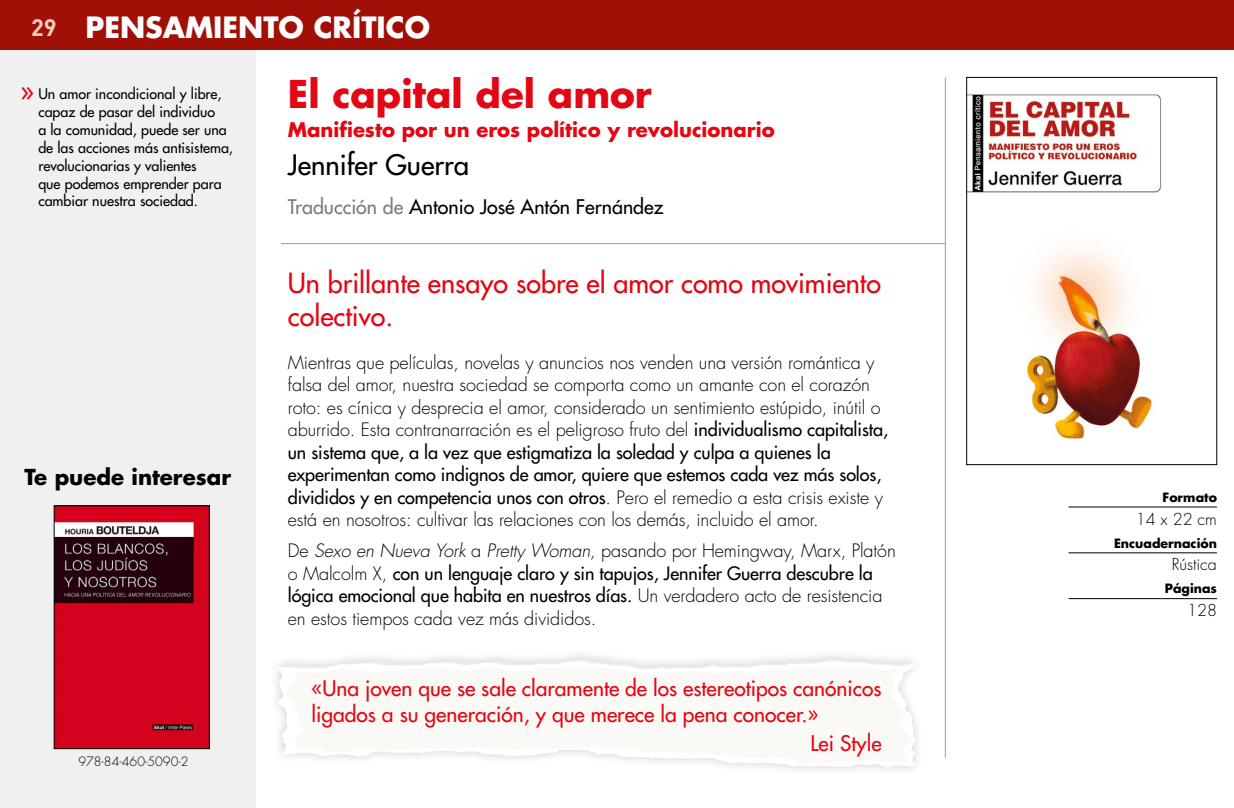
<style>
.page{position:relative;width:1234px;height:808px;background:#fff}
.page>*{position:absolute;margin:0;border:0;box-sizing:border-box;transform-origin:0 0}
.t1{font:700 37.35px "Futura Std";color:#e30613}
.t2{font:700 28.5px "Futura Std";color:#fff}
.t3{font:500 27.45px "Futura Std";color:#000}
.t4{font:500 27px/33px "Futura Std";color:#e30613}
.t5{font:700 21.45px "Futura Std";color:#000}
.t6{font:500 21px/25.5px "Futura Std";color:#e30613}
.t7{font:700 19.65px "Futura Std";color:#e30613}
.t8{font:500 19.65px "Futura Std";color:#000}
.t9{font:300 18px/22.5px "Futura Std";letter-spacing:-.005em;color:#000}
.t10{font:300 16.05px "Futura Std";color:#000}
.t11{font:500 14.25px/17.9px "Futura Std";color:#000}
.t12{font:700 12.45px "Futura Std";color:#000}
.t13{font:300 12.45px "Futura Std";color:#000}
.s1{font-family:"DIN Pro";font-size:23.55px;color:#eecec0}
.s2{font-size:26.7px;color:#e30613}
.s3{color:#7c7b7b}
.s4{font-weight:500}
.s5{font-style:italic}
</style>
<div class="page">
<svg style="left:276px;top:660px;width:640px;height:107px"></svg>
<svg style="left:283px;top:665px;width:629px;height:99px;fill:#fbf9f6"></svg>
<div style="left:0;top:49px;width:256px;height:759px;background:#f0f0f0"></div>
<img style="left:56px;top:508px;width:151px;height:239px">
<div style="left:54px;top:506px;width:155px;height:243px;border:1px solid #000"></div>
<hr style="left:281px;top:243px;width:664px;height:1px;background:#a59c99">
<hr style="left:944px;top:77px;width:1px;height:681px;background:#a59c99">
<hr style="left:1068px;top:507px;width:148px;height:1px;background:#000">
<hr style="left:1068px;top:552px;width:148px;height:1px;background:#000">
<hr style="left:1068px;top:598px;width:148px;height:1px;background:#000">
<img style="left:968px;top:94px;width:194px;height:346px">
<div style="left:966px;top:77px;width:250px;height:388px;border:1px solid #000"></div>
<div style="left:0;top:0;width:1233px;height:49px;background:#a11007"></div>
<h2 class="t2" style="left:31px;top:9px;width:400px"><span class="s1">29</span> PENSAMIENTO CRÍTICO</h2>
<p class="t11" style="left:38px;top:85px;width:196px;text-indent:-18px"><span class="s2">»</span> Un amor incondicional y libre, capaz de pasar del individuo<br>a la comunidad, puede ser una de las acciones más antisistema, revolucionarias y valientes<br>que podemos emprender para cambiar nuestra sociedad.</p>
<p class="t5" style="left:24px;top:462px;width:208px">Te puede interesar</p>
<p class="t13" style="left:78px;top:754px;width:112px">978-84-460-5090-2</p>
<h1 class="t1" style="left:288px;top:69px;width:365px">El capital del amor</h1>
<p class="t7" style="left:288px;top:116px;width:488px">Manifiesto por un eros político y revolucionario</p>
<h3 class="t3" style="left:288px;top:148px;width:183px">Jennifer Guerra</h3>
<p class="t8" style="left:288px;top:195px;width:377px"><span class="s3">Traducción de</span> Antonio José Antón Fernández</p>
<h3 class="t4" style="left:288px;top:267px;width:594px">Un brillante ensayo sobre el amor como movimiento colectivo.</h3>
<p class="t9" style="left:288px;top:351px;width:601px">Mientras que películas, novelas y anuncios nos venden una versión romántica y falsa del amor, nuestra sociedad se comporta como un amante con el corazón roto: es cínica y desprecia el amor, considerado un sentimiento estúpido, inútil o aburrido. Esta contranarración es el peligroso fruto del <span class="s4">individualismo capitalista, un sistema que, a la vez que estigmatiza la soledad y culpa a quienes la experimentan como indignos de amor, quiere que estemos cada vez más solos, divididos y en competencia unos con otros</span>. Pero el remedio a esta crisis existe y está en nosotros: cultivar las relaciones con los demás, incluido el amor.</p>
<p class="t9" style="left:288px;top:540px;width:609px">De <span class="s5">Sexo en Nueva York</span> a <span class="s5">Pretty Woman,</span> pasando por Hemingway, Marx, Platón o Malcolm X, <span class="s4">con un lenguaje claro y sin tapujos, Jennifer Guerra descubre la lógica emocional que habita en nuestros días.</span> Un verdadero acto de resistencia en estos tiempos cada vez más divididos.</p>
<p class="t6" style="left:311px;top:676px;width:571px">«Una joven que se sale claramente de los estereotipos canónicos ligados a su generación, y que merece la pena conocer.»</p>
<p class="t6" style="left:810px;top:731px;width:73px">Lei Style</p>
<p class="t12" style="left:1162px;top:489px;width:56px">Formato</p>
<p class="t10" style="left:1135px;top:509px;width:83px">14 x 22 cm</p>
<p class="t12" style="left:1113px;top:535px;width:104px">Encuadernación</p>
<p class="t10" style="left:1171px;top:555px;width:47px">Rústica</p>
<p class="t12" style="left:1164px;top:580px;width:54px">Páginas</p>
<p class="t10" style="left:1186px;top:601px;width:31px">128</p>
</div>
